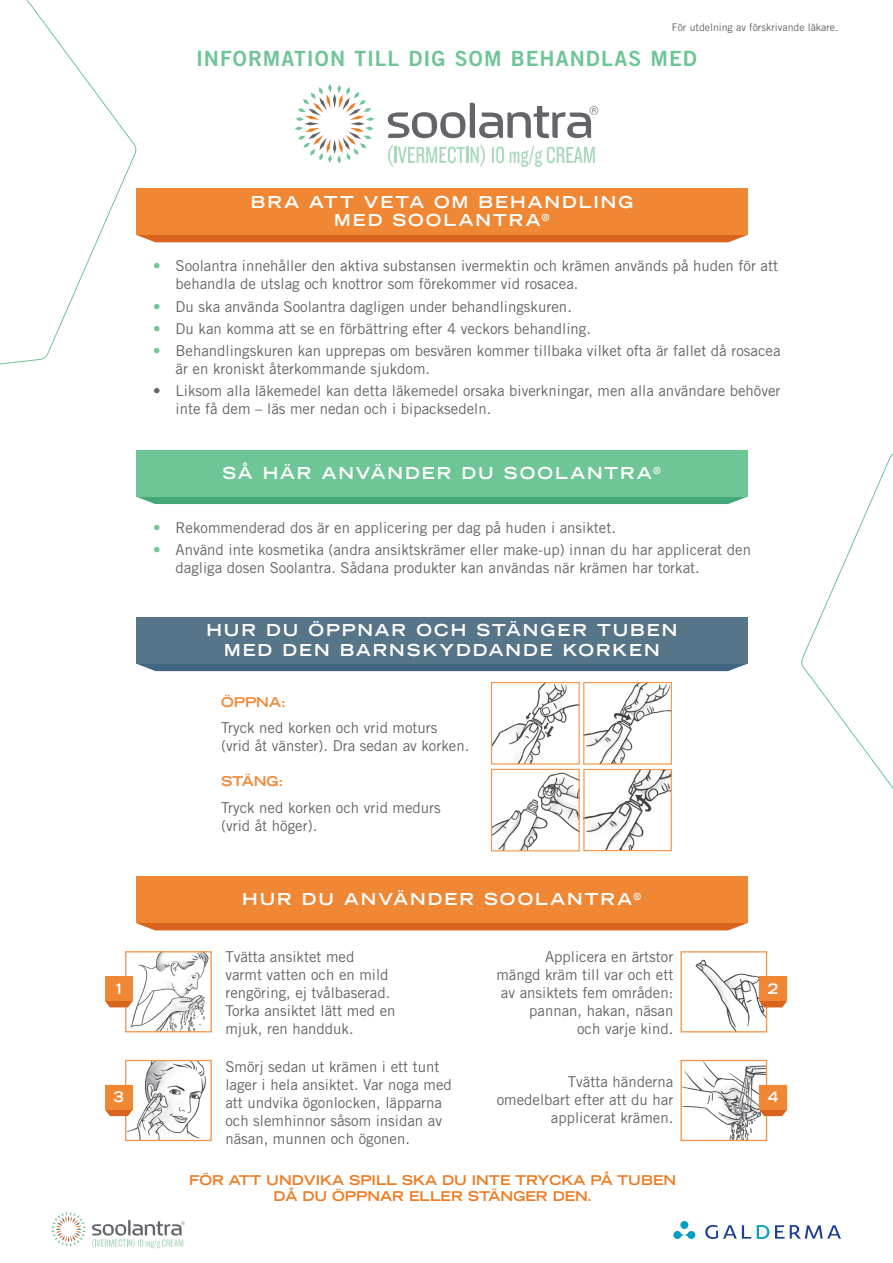
<style>
.page{position:relative;width:893px;height:1263px;background:#fff}
.page>*{position:absolute;margin:0;border:0;box-sizing:border-box;transform-origin:0 0}
.t1{font:21px "Trade Gothic LT Std Bd 2";letter-spacing:.05em;color:#6ec595}
.t2{font:700 expanded 16.5px/18px "Trade Gothic LT Std";letter-spacing:.12em;color:#fff;text-align:center}
.t3{font:15px/18px "Trade Gothic LT Std";color:#646569}
.t4{font:700 expanded 14.4px "Trade Gothic LT Std";color:#fff}
.t5{font:700 expanded 13.5px/16.2px "Trade Gothic LT Std";color:#ef7b23;text-align:center}
.t6{font:700 expanded 13.5px "Trade Gothic LT Std";color:#f08735}
.t7{font:10.5px "Trade Gothic LT Std";color:#646569}
.s1{color:#6ec595}
</style>
<div class="page">
<svg style="left:295px;top:84px;width:80px;height:80px"></svg>
<svg style="left:388px;top:103px;width:210px;height:64px"></svg>
<div style="left:137px;top:235px;width:610px;height:7px;background:#d8641d"></div>
<div style="left:136px;top:188px;width:612px;height:47px;background:#f08735"></div>
<svg style="left:136px;top:496px;width:612px;height:8px;background:#4eae7f"></svg>
<div style="left:136px;top:450px;width:612px;height:46px;background:#6ec595"></div>
<div style="left:137px;top:664px;width:610px;height:7px;background:#406681"></div>
<div style="left:136px;top:617px;width:612px;height:47px;background:#577589"></div>
<svg style="left:51px;top:1212px;width:35px;height:35px"></svg>
<svg style="left:92px;top:1220px;width:93px;height:28px"></svg>
<svg style="left:705px;top:1225px;width:46px;height:14px"></svg>
<svg style="left:757px;top:1225px;width:12px;height:14px"></svg>
<svg style="left:775px;top:1225px;width:66px;height:13px"></svg>
<svg style="left:673px;top:1221px;width:22px;height:18px"></svg>
<img style="left:493px;top:684px;width:85px;height:78px">
<div style="left:491px;top:682px;width:89px;height:82px;border:1px solid #f2954d"></div>
<img style="left:585px;top:684px;width:85px;height:78px">
<div style="left:583px;top:682px;width:89px;height:82px;border:1px solid #f2954d"></div>
<img style="left:585px;top:771px;width:85px;height:78px">
<div style="left:583px;top:769px;width:89px;height:82px;border:1px solid #f2954d"></div>
<img style="left:493px;top:772px;width:85px;height:77px">
<div style="left:491px;top:769px;width:89px;height:82px;border:1px solid #f2954d"></div>
<svg style="left:0;top:0;width:137px;height:365px"></svg>
<svg style="left:801px;top:453px;width:92px;height:336px"></svg>
<div style="left:136px;top:923px;width:612px;height:7px;background:#d8641d"></div>
<div style="left:136px;top:876px;width:612px;height:47px;background:#f08735"></div>
<img style="left:127px;top:953px;width:82px;height:77px">
<div style="left:125px;top:951px;width:87px;height:81px;border:1px solid #f2954d"></div>
<svg style="left:105px;top:1001px;width:28px;height:6px"></svg>
<div style="left:105px;top:976px;width:28px;height:25px;background:#f08735"></div>
<img style="left:695px;top:959px;width:70px;height:71px">
<div style="left:680px;top:951px;width:87px;height:81px;border:1px solid #f2954d"></div>
<svg style="left:759px;top:1001px;width:28px;height:6px"></svg>
<div style="left:759px;top:976px;width:28px;height:25px;background:#f08735"></div>
<img style="left:127px;top:1062px;width:79px;height:77px">
<div style="left:125px;top:1060px;width:87px;height:81px;border:1px solid #f2954d"></div>
<svg style="left:105px;top:1109px;width:28px;height:7px"></svg>
<div style="left:105px;top:1085px;width:28px;height:24px;background:#f08735"></div>
<img style="left:682px;top:1062px;width:83px;height:77px">
<div style="left:680px;top:1060px;width:87px;height:81px;border:1px solid #f2954d"></div>
<svg style="left:759px;top:1109px;width:28px;height:7px"></svg>
<div style="left:759px;top:1085px;width:28px;height:24px;background:#f08735"></div>
<p class="t7" style="left:672px;top:21px;width:168px">För utdelning av förskrivande läkare.</p>
<h1 class="t1" style="left:196px;top:46px;width:502px">INFORMATION TILL DIG SOM BEHANDLAS MED</h1>
<p class="t2" style="left:251px;top:193px;width:384px">BRA ATT VETA OM BEHANDLING<br>MED SOOLANTRA<sup>®</sup></p>
<p class="t3" style="left:176px;top:257px;width:604px;text-indent:-22px"><span class="s1">•</span> Soolantra innehåller den aktiva substansen ivermektin och krämen används på huden för att behandla de utslag och knottror som förekommer vid rosacea.</p>
<p class="t3" style="left:153px;top:297px;width:420px"><span class="s1">•</span> Du ska använda Soolantra dagligen under behandlingskuren.</p>
<p class="t3" style="left:153px;top:319px;width:439px"><span class="s1">•</span> Du kan komma att se en förbättring efter 4 veckors behandling.</p>
<p class="t3" style="left:176px;top:342px;width:606px;text-indent:-22px"><span class="s1">•</span> Behandlingskuren kan upprepas om besvären kommer tillbaka vilket ofta är fallet då rosacea är en kroniskt återkommande sjukdom.</p>
<p class="t3" style="left:176px;top:382px;width:606px;text-indent:-22px">• Liksom alla läkemedel kan detta läkemedel orsaka biverkningar, men alla användare behöver inte få dem – läs mer nedan och i bipacksedeln.</p>
<p class="t2" style="left:222px;top:464px;width:440px">SÅ HÄR ANVÄNDER DU SOOLANTRA<sup>®</sup></p>
<p class="t3" style="left:153px;top:519px;width:464px"><span class="s1">•</span> Rekommenderad dos är en applicering per dag på huden i ansiktet.</p>
<p class="t3" style="left:176px;top:541px;width:577px;text-indent:-22px"><span class="s1">•</span> Använd inte kosmetika (andra ansiktskrämer eller make-up) innan du har applicerat den dagliga dosen Soolantra. Sådana produkter kan användas när krämen har torkat.</p>
<p class="t2" style="left:206px;top:620px;width:473px;line-height:19.8px">HUR DU ÖPPNAR OCH STÄNGER TUBEN<br>MED DEN BARNSKYDDANDE KORKEN</p>
<p class="t6" style="left:221px;top:693px;width:66px">ÖPPNA:</p>
<p class="t3" style="left:221px;top:719px;width:250px">Tryck ned korken och vrid moturs (vrid åt vänster). Dra sedan av korken.</p>
<p class="t6" style="left:221px;top:772px;width:64px">STÄNG:</p>
<p class="t3" style="left:221px;top:798px;width:221px">Tryck ned korken och vrid medurs (vrid åt höger).</p>
<p class="t2" style="left:242px;top:890px;width:401px">HUR DU ANVÄNDER SOOLANTRA<sup>®</sup></p>
<p class="t3" style="left:496px;top:947px;width:179px;text-align:right">Applicera en ärtstor<br>mängd kräm till var och ett av ansiktets fem områden: pannan, hakan, näsan<br>och varje kind.</p>
<p class="t3" style="left:497px;top:1073px;width:178px;text-align:right">Tvätta händerna omedelbart efter att du har applicerat krämen.</p>
<p class="t3" style="left:225px;top:947px;width:172px">Tvätta ansiktet med<br>varmt vatten och en mild rengöring, ej tvålbaserad.<br>Torka ansiktet lätt med en mjuk, ren handduk.</p>
<p class="t3" style="left:225px;top:1058px;width:228px">Smörj sedan ut krämen i ett tunt lager i hela ansiktet. Var noga med att undvika ögonlocken, läpparna och slemhinnor såsom insidan av näsan, munnen och ögonen.</p>
<p class="t4" style="left:114px;top:979px;width:12px">1</p>
<p class="t4" style="left:768px;top:979px;width:12px">2</p>
<p class="t4" style="left:114px;top:1088px;width:12px">3</p>
<p class="t4" style="left:768px;top:1088px;width:12px">4</p>
<p class="t5" style="left:189px;top:1172px;width:489px">FÖR ATT UNDVIKA SPILL SKA DU INTE TRYCKA PÅ TUBEN<br>DÅ DU ÖPPNAR ELLER STÄNGER DEN.</p>
</div>
